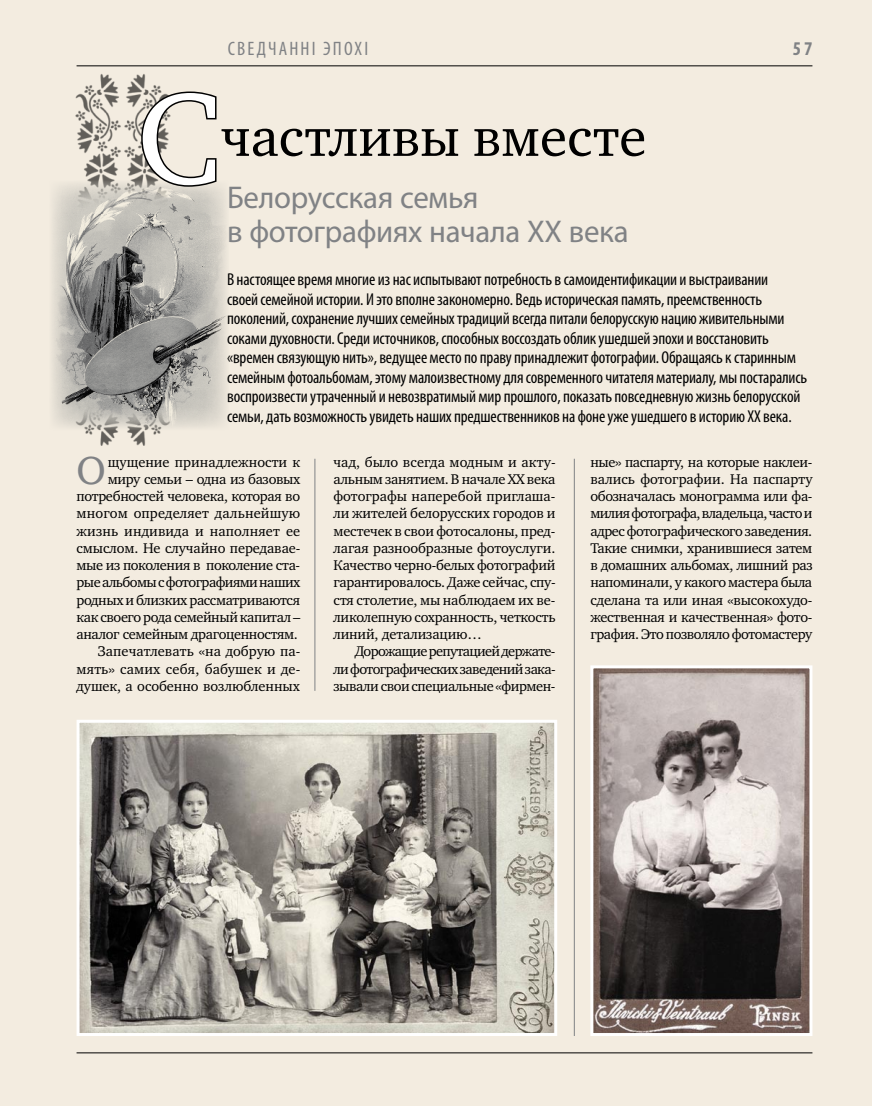
<style>
.page{position:relative;width:872px;height:1106px;background:#f3ece0}
.page>*{position:absolute;margin:0;border:0;box-sizing:border-box;transform-origin:0 0}
.t1{font:132.6px "Charter C";color:#fff}
.t2{font:55.5px "Charter C";color:#000}
.t3{font:40.05px "Charter C";color:#808285}
.t4{font:31.5px/34.5px "Myriad Pro";letter-spacing:-.01em;color:#808285}
.t5{font:condensed 19.5px "Myriad Pro";letter-spacing:.11em;color:#808285}
.t6{font:700 condensed 19.5px "Myriad Pro";color:#808285}
.t7{font:condensed 17.25px/19.5px "Myriad Pro";letter-spacing:-.01em;color:#000}
.t8{font:14.4px/17.2px "Charter C";letter-spacing:-.025em;color:#000;text-align:justify}
</style>
<div class="page">
<hr style="left:77px;top:65px;width:735px;height:1px;background:#000">
<hr style="left:77px;top:1052px;width:735px;height:1px;background:#000">
<img style="left:81px;top:723px;width:472px;height:309px">
<div style="left:77px;top:719px;width:480px;height:317px;border:3px solid #fff"></div>
<img style="left:594px;top:669px;width:214px;height:363px">
<div style="left:590px;top:665px;width:222px;height:371px;border:3px solid #fff"></div>
<hr style="left:574px;top:459px;width:1px;height:577px;background:#808285">
<hr style="left:315px;top:459px;width:1px;height:232px;background:#808285">
<img style="left:75px;top:74px;width:37px;height:107px">
<img style="left:85px;top:430px;width:27px;height:16px">
<img style="left:112px;top:74px;width:49px;height:107px">
<img style="left:112px;top:430px;width:49px;height:16px">
<img style="left:52px;top:181px;width:175px;height:249px">
<svg style="left:140px;top:90px;width:78px;height:98px"></svg>
<h3 class="t5" style="left:228px;top:37px;width:142px">Сведчанні эпохі</h3>
<h3 class="t6" style="left:793px;top:37px;width:21px">57</h3>
<h1 class="t1" style="left:137px;top:65px;width:85px">С</h1>
<h2 class="t2" style="left:221px;top:106px;width:427px">частливы вместе</h2>
<h3 class="t4" style="left:227px;top:179px;width:403px">Белорусская семья<br>в фотографиях начала ХХ века</h3>
<p class="t7" style="left:227px;top:269px;width:581px">В настоящее время многие из нас испытывают потребность в самоидентификации и выстраивании<br>своей семейной истории. И это вполне закономерно. Ведь историческая память, преемственность поколений, сохранение лучших семейных традиций всегда питали белорусскую нацию живительными соками духовности. Среди источников, способных воссоздать облик ушедшей эпохи и восстановить «времен связующую нить», ведущее место по праву принадлежит фотографии. Обращаясь к старинным семейным фотоальбомам, этому малоизвестному для современного читателя материалу, мы постарались воспроизвести утраченный и невозвратимый мир прошлого, показать повседневную жизнь белорусской семьи, дать возможность увидеть наших предшественников на фоне уже ушедшего в историю ХХ века.</p>
<p class="t8" style="left:77px;top:453px;width:225px;text-align:right">щущение принадлежности к миру семьи – одна из базовых потребностей человека, которая во многом определяет дальнейшую жизнь индивида и наполняет ее смыслом. Не случайно передавае&shy;мые из поколения в поколение ста&shy;рые альбомы с фотографиями наших родных и близких рассматриваются как своего рода семейный капитал – аналог семейным драгоценностям.<br>Запечатлевать «на добрую па&shy;мять» самих себя, бабушек и де&shy;душек, а особенно возлюбленных</p>
<p class="t8" style="left:333px;top:453px;width:224px">чад, было всегда модным и акту&shy;альным занятием. В начале ХХ века фотографы наперебой приглаша&shy;ли жителей белорусских городов и местечек в свои фотосалоны, пред&shy;лагая разнообразные фотоуслуги.<br>Качество черно-белых фотографий гарантировалось. Даже сейчас, спу&shy;стя столетие, мы наблюдаем их ве&shy;ликолепную сохранность, четкость линий, детализацию…</p>
<h3 class="t3" style="left:77px;top:448px;width:31px">О</h3>
<p class="t8" style="left:333px;top:643px;width:224px;text-indent:21px">Дорожащие репутацией держате&shy;ли фотографических заведений зака&shy;зывали свои специальные «фирмен-</p>
<p class="t8" style="left:590px;top:453px;width:224px">ные» паспарту, на которые наклеи&shy;вались фотографии. На паспарту обозначалась монограмма или фа&shy;милия фотографа, владельца, часто и адрес фотографического заведения.<br>Такие снимки, хранившиеся затем в домашних альбомах, лишний раз напоминали, у какого мастера была сделана та или иная «высокохудо&shy;жественная и качественная» фото&shy;графия. Это позволяло фотомастеру</p>
</div>
